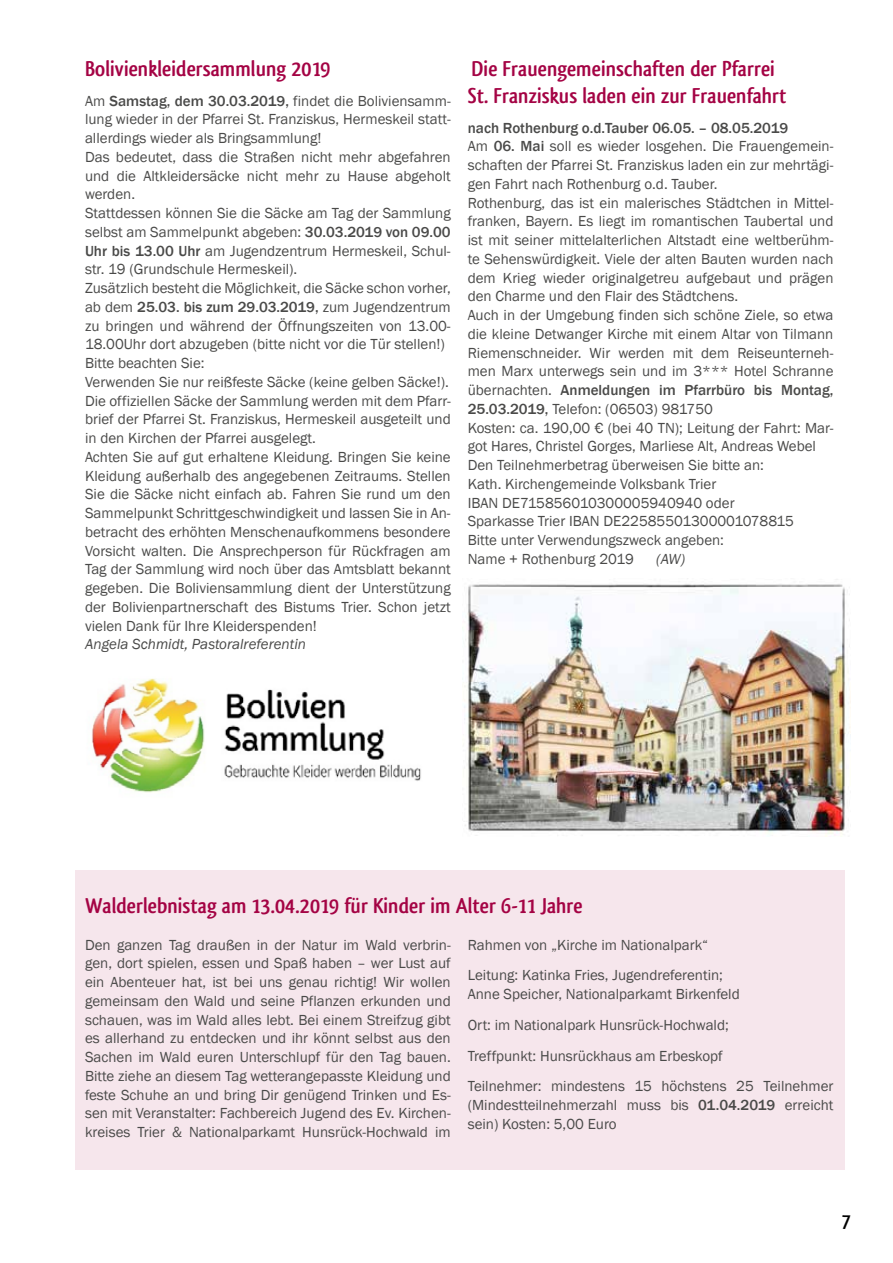
<style>
.page{position:relative;width:893px;height:1263px;background:#fff}
.page>*{position:absolute;margin:0;border:0;box-sizing:border-box;transform-origin:0 0}
.t1{font:700 22.5px/27px "Qlassik";color:#a40344}
.t2{font:700 21px "Qlassik";color:#000}
.t3{font:15px/18.8px "Franklin Gothic";color:#4a4a49}
.t4{font:italic 15px "Franklin Gothic";color:#4a4a49}
.s1{font-weight:500}
</style>
<div class="page">
<div style="left:75px;top:870px;width:770px;height:299px;background:#f6e6ec"></div>
<img style="left:462px;top:578px;width:388px;height:258px">
<img style="left:92px;top:678px;width:329px;height:115px">
<h1 class="t1" style="left:85px;top:55px;width:247px">Bolivienkleidersammlung 2019</h1>
<p class="t3" style="left:85px;top:92px;width:367px">Am <span class="s1">Samstag, dem 30.03.2019,</span> findet die Boliviensamm&shy;lung wieder in der Pfarrei St. Franziskus, Hermeskeil statt&shy;allerdings wieder als Bringsammlung!<br>Das bedeutet, dass die Straßen nicht mehr abgefahren und die Altkleidersäcke nicht mehr zu Hause abgeholt werden.<br>Stattdessen können Sie die Säcke am Tag der Sammlung selbst am Sammelpunkt abgeben: <span class="s1">30.03.2019 von 09.00<br>Uhr bis 13.00 Uhr</span> am Jugendzentrum Hermeskeil, Schul&shy;str. 19 (Grundschule Hermeskeil).<br>Zusätzlich besteht die Möglichkeit, die Säcke schon vorher, ab dem <span class="s1">25.03. bis zum 29.03.2019,</span> zum Jugendzentrum zu bringen und während der Öffnungszeiten von 13.00- 18.00Uhr dort abzugeben (bitte nicht vor die Tür stellen!)<br>Bitte beachten Sie:<br>Verwenden Sie nur reißfeste Säcke (keine gelben Säcke!).<br>Die offiziellen Säcke der Sammlung werden mit dem Pfarr&shy;brief der Pfarrei St. Franziskus, Hermeskeil ausgeteilt und in den Kirchen der Pfarrei ausgelegt.<br>Achten Sie auf gut erhaltene Kleidung. Bringen Sie keine Kleidung außerhalb des angegebenen Zeitraums. Stellen Sie die Säcke nicht einfach ab. Fahren Sie rund um den Sammelpunkt Schrittgeschwindigkeit und lassen Sie in An&shy;betracht des erhöhten Menschenaufkommens besondere Vorsicht walten. Die Ansprechperson für Rückfragen am Tag der Sammlung wird noch über das Amtsblatt bekannt gegeben. Die Boliviensammlung dient der Unterstützung der Bolivienpartnerschaft des Bistums Trier. Schon jetzt vielen Dank für Ihre Kleiderspenden!</p>
<p class="t4" style="left:85px;top:635px;width:222px">Angela Schmidt, Pastoralreferentin</p>
<h1 class="t1" style="left:468px;top:55px;width:320px">Die Frauengemeinschaften der Pfarrei<br>St. Franziskus laden ein zur Frauenfahrt</h1>
<p class="t3" style="left:468px;top:119px;width:367px"><span class="s1">nach Rothenburg o.d.Tauber 06.05. – 08.05.2019<br></span>Am <span class="s1">06. Mai</span> soll es wieder losgehen. Die Frauengemein&shy;schaften der Pfarrei St. Franziskus laden ein zur mehrtägi&shy;gen Fahrt nach Rothenburg o.d. Tauber.<br>Rothenburg, das ist ein malerisches Städtchen in Mittel&shy;franken, Bayern. Es liegt im romantischen Taubertal und ist mit seiner mittelalterlichen Altstadt eine weltberühm&shy;te Sehenswürdigkeit. Viele der alten Bauten wurden nach dem Krieg wieder originalgetreu aufgebaut und prägen den Charme und den Flair des Städtchens.<br>Auch in der Umgebung finden sich schöne Ziele, so etwa die kleine Detwanger Kirche mit einem Altar von Tilmann Riemenschneider. Wir werden mit dem Reiseunterneh&shy;men Marx unterwegs sein und im 3*** Hotel Schranne übernachten. <span class="s1">Anmeldungen im Pfarrbüro bis Montag, 25.03.2019,</span> Telefon: (06503) 981750<br>Kosten: ca. 190,00 € (bei 40 TN); Leitung der Fahrt: Mar&shy;got Hares, Christel Gorges, Marliese Alt, Andreas Webel Den Teilnehmerbetrag überweisen Sie bitte an:<br>Kath. Kirchengemeinde Volksbank Trier<br>IBAN DE715856010300005940940 oder<br>Sparkasse Trier IBAN DE22585501300001078815<br>Bitte unter Verwendungszweck angeben:<br>Name + Rothenburg 2019</p>
<p class="t4" style="left:656px;top:550px;width:30px">(AW)</p>
<h1 class="t1" style="left:85px;top:892px;width:499px">Walderlebnistag am 13.04.2019 für Kinder im Alter 6-11 Jahre</h1>
<p class="t3" style="left:85px;top:935px;width:367px;text-align:justify">Den ganzen Tag draußen in der Natur im Wald verbrin&shy;gen, dort spielen, essen und Spaß haben – wer Lust auf ein Abenteuer hat, ist bei uns genau richtig! Wir wollen gemeinsam den Wald und seine Pflanzen erkunden und schauen, was im Wald alles lebt. Bei einem Streifzug gibt es allerhand zu entdecken und ihr könnt selbst aus den Sachen im Wald euren Unterschlupf für den Tag bauen.<br>Bitte ziehe an diesem Tag wetterangepasste Kleidung und feste Schuhe an und bring Dir genügend Trinken und Es&shy;sen mit Veranstalter: Fachbereich Jugend des Ev. Kirchen&shy;kreises Trier &amp; Nationalparkamt Hunsrück-Hochwald im</p>
<p class="t3" style="left:468px;top:929px;width:257px;line-height:30.8px">Rahmen von „Kirche im Nationalpark“<br>Leitung: Katinka Fries, Jugendreferentin;</p>
<p class="t3" style="left:468px;top:979px;width:367px;line-height:30.8px">Anne Speicher, Nationalparkamt Birkenfeld<br>Ort: im Nationalpark Hunsrück-Hochwald;<br>Treffpunkt: Hunsrückhaus am Erbeskopf<br>Teilnehmer: mindestens 15 höchstens 25 Teilnehmer</p>
<p class="t3" style="left:468px;top:1096px;width:367px">(Mindestteilnehmerzahl muss bis <span class="s1">01.04.2019</span> erreicht sein) Kosten: 5,00 Euro</p>
<h2 class="t2" style="left:842px;top:1208px;width:11px">7</h2>
</div>
